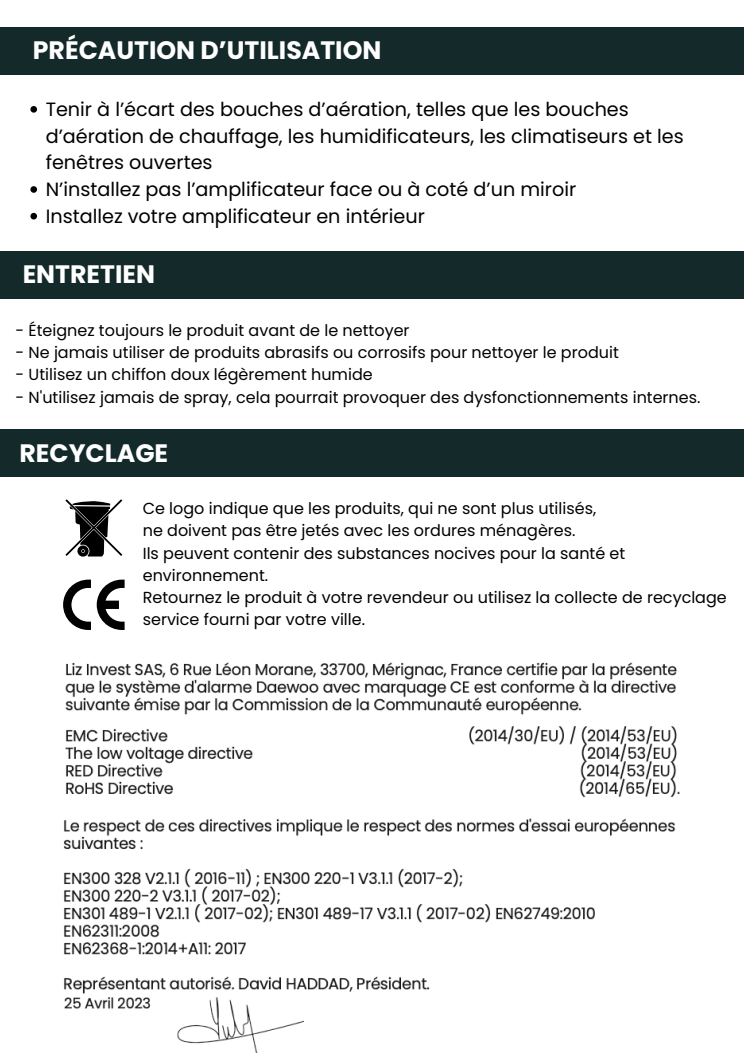
<style>
.page{position:relative;width:744px;height:1053px;background:#fff}
.page>*{position:absolute;margin:0;border:0;box-sizing:border-box;transform-origin:0 0}
.t1{font:700 25.2px "Poppins";color:#fff}
.t2{font:19.2px/26.7px "Poppins";color:#000}
.t3{font:16px/22.2px "Poppins";color:#000}
</style>
<div class="page">
<div style="left:0;top:27px;width:744px;height:47px;background:#13292a"></div>
<div style="left:0;top:251px;width:744px;height:47px;background:#13292a"></div>
<div style="left:0;top:429px;width:744px;height:47px;background:#13292a"></div>
<svg style="left:65px;top:499px;width:57px;height:57px"></svg>
<svg style="left:63px;top:579px;width:28px;height:51px"></svg>
<svg style="left:97px;top:579px;width:28px;height:51px"></svg>
<img style="left:63px;top:662px;width:617px;height:390px">
<svg style="left:30px;top:106px;width:7px;height:7px"></svg>
<svg style="left:30px;top:186px;width:7px;height:7px"></svg>
<svg style="left:30px;top:213px;width:7px;height:6px"></svg>
<p class="t1" style="left:33px;top:33px;width:350px">PRÉCAUTION D’UTILISATION</p>
<p class="t2" style="left:46px;top:96px;width:640px">Tenir à l’écart des bouches d’aération, telles que les bouches d’aération de chauffage, les humidificateurs, les climatiseurs et les fenêtres ouvertes</p>
<p class="t2" style="left:46px;top:176px;width:532px">N’installez pas l’amplificateur face ou à coté d’un miroir</p>
<h1 class="t2" style="left:46px;top:203px;width:381px">Installez votre amplificateur en intérieur</h1>
<p class="t1" style="left:23px;top:257px;width:134px">ENTRETIEN</p>
<p class="t3" style="left:16px;top:319px;width:396px">- Éteignez toujours le produit avant de le nettoyer</p>
<p class="t3" style="left:16px;top:341px;width:605px">- Ne jamais utiliser de produits abrasifs ou corrosifs pour nettoyer le produit</p>
<p class="t3" style="left:16px;top:363px;width:359px">- Utilisez un chiffon doux légèrement humide</p>
<h1 class="t3" style="left:16px;top:386px;width:686px">- N'utilisez jamais de spray, cela pourrait provoquer des dysfonctionnements internes.</h1>
<p class="t1" style="left:19px;top:435px;width:150px">RECYCLAGE</p>
<p class="t3" style="left:143px;top:497px;width:455px">Ce logo indique que les produits, qui ne sont plus utilisés,</p>
<p class="t3" style="left:143px;top:519px;width:434px">ne doivent pas être jetés avec les ordures ménagères.</p>
<p class="t3" style="left:143px;top:542px;width:484px">Ils peuvent contenir des substances nocives pour la santé et environnement.</p>
<p class="t3" style="left:143px;top:586px;width:586px">Retournez le produit à votre revendeur ou utilisez la collecte de recyclage service fourni par votre ville.</p>
</div>
